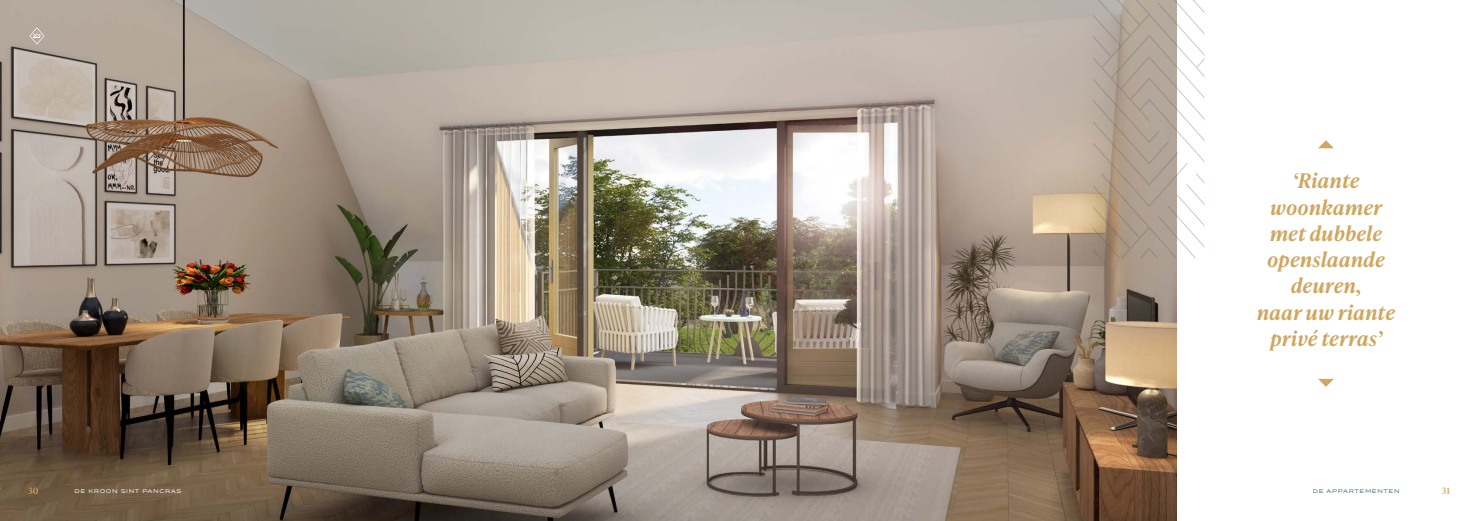
<style>
.page{position:relative;width:1474px;height:521px;background:#fff}
.page>*{position:absolute;margin:0;border:0;box-sizing:border-box;transform-origin:0 0}
.t1{font:italic 600 20.12px/26.2px "Ivy Presto Text";color:#cfa760;text-align:center}
.t2{font:600 8.75px "Ivy Presto Text";color:#cfa760}
.t3{font:6.12px "Termina";letter-spacing:.1em;color:#fff}
.t4{font:6.12px "Termina";letter-spacing:.1em;color:#466473}
</style>
<div class="page">
<img style="left:0;top:0;width:1176px;height:521px">
<svg style="left:1093px;top:0;width:111px;height:258px"></svg>
<svg style="left:1318px;top:379px;width:15px;height:8px"></svg>
<svg style="left:1318px;top:140px;width:15px;height:8px"></svg>
<svg style="left:29px;top:27px;width:15px;height:18px"></svg>
<p class="t1" style="left:1256px;top:167px;width:140px">‘Riante woonkamer met dubbele openslaande deuren,<br>naar uw riante privé terras’</p>
<p class="t2" style="left:28px;top:484px;width:12px">30</p>
<p class="t3" style="left:74px;top:486px;width:108px">DE KROON SINT PANCRAS</p>
<p class="t4" style="left:1312px;top:486px;width:88px">DE APPARTEMENTEN</p>
<p class="t2" style="left:1441px;top:484px;width:10px">31</p>
</div>
